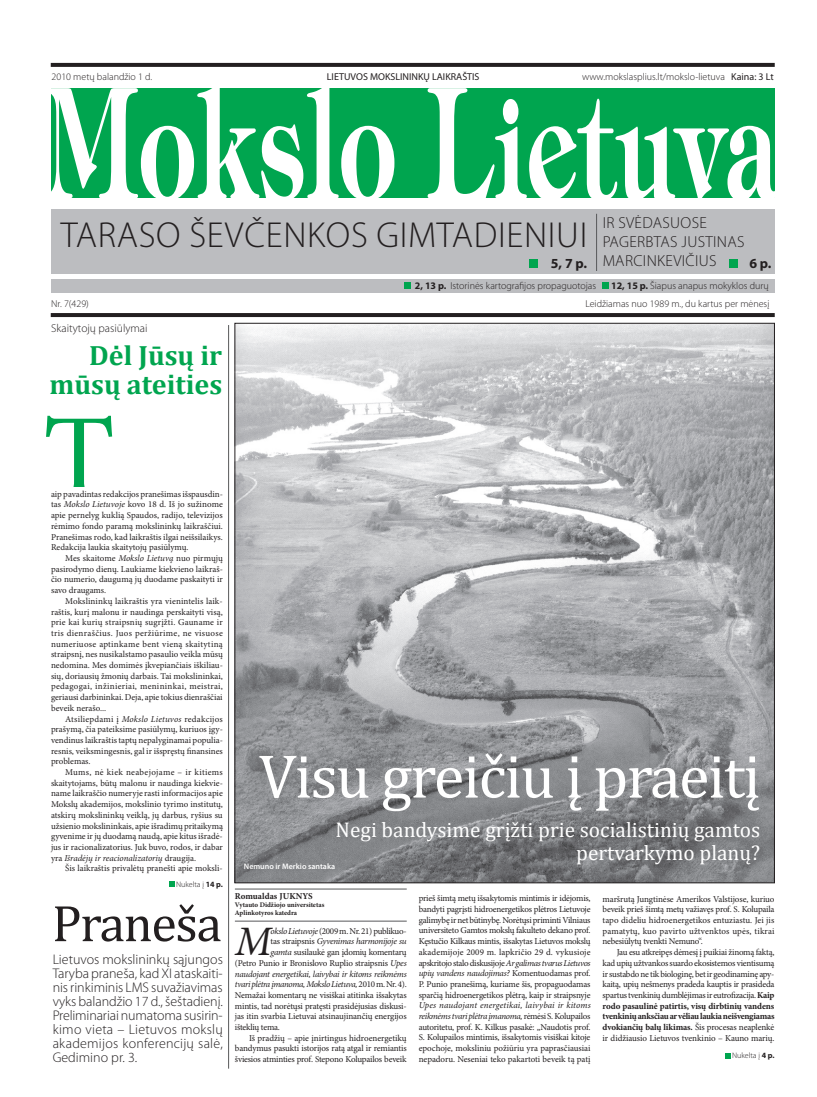
<style>
.page{position:relative;width:817px;height:1097px;background:#fff}
.page>*{position:absolute;margin:0;border:0;box-sizing:border-box;transform-origin:0 0}
.t1{font:700 155px "Tinklas";color:#fff;scale:.62 1}
.t2{font:117.2px "Minion Pro";color:#00a54f}
.t3{font:62.5px "Cambria";letter-spacing:-.025em;color:#fff}
.t4{font:52px "Cambria";letter-spacing:-.025em;color:#231f20}
.t5{font:italic 42px "Minion Pro";color:#231f20}
.t6{font:300 36.3px "Myriad Pro";letter-spacing:.02em;color:#231f20}
.t7{font:700 28px/29px "Cambria";color:#00a54f;text-align:right}
.t8{font:21.3px/23px "Cambria";color:#fff;text-align:right}
.t9{font:300 16px/19.2px "Myriad Pro";letter-spacing:.02em;color:#231f20}
.t10{font:300 14px/14px "Myriad Pro";color:#231f20;text-align:justify}
.t11{font:700 13.9px "Myriad Pro";color:#231f20}
.t12{font:300 11.5px "Myriad Pro";color:#231f20}
.t13{font:300 10px "Myriad Pro";color:#231f20}
.t14{font:10px "Myriad Pro";color:#231f20}
.t15{font:9px/10.7px "Minion Pro";letter-spacing:-.01em;color:#231f20;text-align:justify}
.t16{font:italic 9px "Minion Pro";letter-spacing:-.035em;color:#231f20}
.t17{font:9px "Minion Pro";letter-spacing:-.03em;color:#231f20}
.t18{font:700 9px "Minion Pro";letter-spacing:.005em;color:#231f20}
.t19{font:300 8px "Myriad Pro";color:#231f20}
.t20{font:600 8px "Myriad Pro";color:#fff}
.t21{font:700 7px/8px "Minion Pro";color:#231f20}
.s1{font-weight:400}
.s2{font-style:italic}
.s3{font-weight:700}
.s4{font-style:normal}
</style>
<div class="page">
<img style="left:237px;top:325px;width:535px;height:556px">
<hr style="left:235px;top:889px;width:171px;height:1px;background:#57585a">
<hr style="left:235px;top:921px;width:171px;height:1px;background:#57585a">
<hr style="left:228px;top:325px;width:1px;height:744px;background:#57585a">
<div style="left:51px;top:88px;width:723px;height:110px;background:#00a54f"></div>
<div style="left:51px;top:210px;width:723px;height:64px;background:#bcbdc0"></div>
<div style="left:51px;top:279px;width:723px;height:14px;background:#bcbdc0"></div>
<svg style="left:51px;top:63px;width:723px;height:4px;background:#282425"></svg>
<hr style="left:51px;top:313px;width:723px;height:4px;background:#231f20">
<svg style="left:404px;top:283px;width:6px;height:6px"></svg>
<svg style="left:602px;top:283px;width:6px;height:6px"></svg>
<hr style="left:596px;top:214px;width:1px;height:57px;background:#57585a">
<div style="left:529px;top:259px;width:9px;height:9px;background:#00a54f"></div>
<div style="left:728px;top:259px;width:9px;height:9px;background:#00a54f"></div>
<svg style="left:169px;top:881px;width:5px;height:6px"></svg>
<svg style="left:725px;top:1053px;width:5px;height:5px"></svg>
<div style="left:268px;top:195px;width:8px;height:8px;background:#fff;border:1px solid #fff"></div>
<div style="left:201px;top:195px;width:11px;height:8px;background:#fff;border:1px solid #fff"></div>
<p class="t14" style="left:327px;top:71px;width:154px">LIETUVOS MOKSLININKŲ LAIKRAŠTIS</p>
<p class="t13" style="left:582px;top:71px;width:193px">www.mokslasplius.lt/mokslo-lietuva <span class="s1">Kaina: 3 Lt</span></p>
<p class="t13" style="left:52px;top:71px;width:102px">2010 metų balandžio 1 d.</p>
<h1 class="t1" style="left:44px;top:47px;width:1186px">Mokslo Lietuva</h1>
<h3 class="t9" style="left:602px;top:213px;width:142px">Ir Svėdasuose pagerbtas Justin as<br>Marcin keviči us</h3>
<h3 class="t6" style="left:61px;top:215px;width:522px">Taraso Ševčen kos gimtadi eni ui</h3>
<h3 class="t11" style="left:550px;top:256px;width:38px">5, 7 p.</h3>
<h3 class="t11" style="left:749px;top:256px;width:23px">6 p.</h3>
<p class="t13" style="left:51px;top:298px;width:39px">Nr. 7(429)</p>
<p class="t12" style="left:51px;top:322px;width:98px">Skaitytojų pasiūlymai</p>
<h3 class="t7" style="left:49px;top:340px;width:174px">Dėl Jūsų ir mūsų ateities</h3>
<h2 class="t2" style="left:43px;top:379px;width:74px">T</h2>
<p class="t15" style="left:51px;top:489px;width:173px">aip pavadintas redakcijos pranešimas išspausdin&shy;tas <span class="s2">Mokslo Lietuvoje</span> kovo 18 d. Iš jo sužinome apie pernelyg kuklią Spaudos, radijo, televizijos rėmimo fondo paramą mokslininkų laikraščiui.<br>Pranešimas rodo, kad laikraštis ilgai neišsilaikys.<br>Redakcija laukia skaitytojų pasiūlymų.</p>
<p class="t15" style="left:51px;top:553px;width:173px;text-indent:14px">Mes skaitome <span class="s2">Mokslo Lietuvą</span> nuo pirmųjų pasirodymo dienų. Laukiame kiekvieno laikraš&shy;čio numerio, daugumą jų duodame paskaityti ir savo draugams.</p>
<p class="t15" style="left:51px;top:596px;width:173px;text-indent:14px">Mokslininkų laikraštis yra vienintelis laik&shy;raštis, kurį malonu ir naudinga perskaityti visą, prie kai kurių straipsnių sugrįžti. Gauname ir tris dienraščius. Juos peržiūrime, ne visuose numeriuose aptinkame bent vieną skaitytiną straipsnį, nes nusikalstamo pasaulio veikla mūsų nedomina. Mes domimės įkvepiančiais iškiliau&shy;sių, doriausių žmonių darbais. Tai mokslininkai, pedagogai, inžinieriai, menininkai, meistrai, geriausi darbininkai. Deja, apie tokius dienraščiai beveik nerašo...</p>
<p class="t15" style="left:51px;top:713px;width:173px;text-indent:14px">Atsiliepdami į <span class="s2">Mokslo Lietuvos</span> redakcijos prašymą, čia pateiksime pasiūlymų, kuriuos įgy&shy;vendinus laikraštis taptų nepalyginamai populia&shy;resnis, veiksmingesnis, gal ir išspręstų finansines problemas.</p>
<p class="t15" style="left:51px;top:767px;width:173px;text-indent:14px">Mums, nė kiek neabejojame – ir kitiems skaitytojams, būtų malonu ir naudinga kiekvie&shy;name laikraščio numeryje rasti informacijos apie Mokslų akademijos, mokslinio tyrimo institutų, atskirų mokslininkų veiklą, jų darbus, ryšius su užsienio mokslininkais, apie išradimų pritaikymą gyvenime ir jų duodamą naudą, apie kitus išradė&shy;jus ir racionalizatorius. Juk buvo, rodos, ir dabar yra <span class="s2">Išradėjų ir reacionalizatorių</span> draugija.</p>
<p class="t15" style="left:65px;top:863px;width:159px">Šis laikraštis privalėtų pranešti apie moksli-</p>
<p class="t19" style="left:176px;top:880px;width:48px">Nukelta į <span class="s3">14 p.</span></p>
<h3 class="t4" style="left:52px;top:893px;width:171px">Praneša</h3>
<p class="t10" style="left:53px;top:953px;width:172px">Lietuvos mokslininkų sąjungos Taryba praneša, kad XI ataskaiti&shy;nis rinkiminis LMS suvažiavimas vyks balandžio 17 d., šeštadienį.<br>Preliminariai numatoma susirin&shy;kimo vieta – Lietuvos mokslų akademijos konferencijų salė, Gedimino pr. 3.</p>
<p class="t13" style="left:415px;top:280px;width:183px"><span class="s3">2, 13 p.</span> Istorinės kartografijos propaguotojas</p>
<p class="t13" style="left:611px;top:280px;width:159px"><span class="s3">12, 15 p.</span> Šiapus anapus mokyklos durų</p>
<p class="t13" style="left:585px;top:298px;width:185px">Leidžiamas nuo 1989 m., du kartus per mėnesį</p>
<h3 class="t3" style="left:258px;top:739px;width:503px">Visu greičiu į praeitį</h3>
<h3 class="t8" style="left:335px;top:818px;width:426px">Negi bandysime grįžti prie socialistinių gamtos pertvarkymo planų?</h3>
<p class="t18" style="left:235px;top:890px;width:79px">Romualdas Juknys</p>
<p class="t21" style="left:235px;top:901px;width:91px">Vytauto Didžiojo universitetas<br>Aplinkotyros katedra</p>
<h3 class="t5" style="left:235px;top:913px;width:38px">M</h3>
<p class="t20" style="left:244px;top:862px;width:93px">Nemuno ir Merkio santaka</p>
<p class="t15" style="left:418px;top:893px;width:173px">prieš šimtą metų išsakytomis mintimis ir idėjomis, bandyti pagrįsti hidroenergetikos plėtros Lietuvoje galimybę ir net būtinybę. Norėtųsi priminti Vilniaus universiteto Gamtos mokslų fakulteto dekano prof.<br>Kęstučio Kilkaus mintis, išsakytas Lietuvos mokslų akademijoje 2009 m. lapkričio 29 d. vykusioje apskritojo stalo diskusijoje <span class="s2">Ar galimas tvarus Lietuvos upių vandens naudojimas?</span> Komentuodamas prof.<br>P. Punio pranešimą, kuriame šis, propaguodamas sparčią hidroenergetikos plėtrą, kaip ir straipsnyje</p>
<p class="t15" style="left:418px;top:1000px;width:173px"><span class="s2">Upes naudojant energetikai, laivybai ir kitoms reikmėms tvari plėtra įmanoma,</span> rėmėsi S. Kolupailos autoritetu, prof. K. Kilkus pasakė: „Naudotis prof.<br>S. Kolupailos mintimis, išsakytomis visiškai kitoje epochoje, moksliniu požiūriu yra paprasčiausiai nepadoru. Neseniai teko pakartoti beveik tą patį</p>
<p class="t15" style="left:602px;top:893px;width:173px">maršrutą Jungtinėse Amerikos Valstijose, kuriuo beveik prieš šimtą metų važiavęs prof. S. Kolupaila tapo dideliu hidroenergetikos entuziastu. Jei jis pamatytų, kuo pavirto užtvenktos upės, tikrai nebesiūlytų tvenkti Nemuno“.</p>
<p class="t15" style="left:602px;top:947px;width:173px;text-indent:14px">Jau esu atkreipęs dėmesį į puikiai žinomą faktą, kad upių užtvankos suardo ekosistemos vientisumą ir sustabdo ne tik biologinę, bet ir geodinaminę apy&shy;kaitą, upių nešmenys pradeda kauptis ir prasideda spartus tvenkinių dumblėjimas ir eutrofizacija. <span class="s3">Kaip rodo pasaulinė patirtis, visų dirbtinių vandens tvenkinių anksčiau ar vėliau laukia neišvengiamas dvokiančių balų likimas.</span> Šis procesas neaplenkė ir didžiausio Lietuvos tvenkinio – Kauno marių.</p>
<p class="t17" style="left:270px;top:925px;width:137px"><span class="s2">okslo Lietuvoje</span> (2009 m. Nr. 21) publikuo-</p>
<p class="t16" style="left:270px;top:935px;width:137px"><span class="s4">tas straipsnis</span> Gyvenimas harmonijoje su</p>
<p class="t15" style="left:270px;top:947px;width:137px"><span class="s2">gamta</span> susilaukė gan įdomių komentarų</p>
<p class="t15" style="left:235px;top:958px;width:173px">(Petro Punio ir Bronislovo Ruplio straipsnis <span class="s2">Upes</span></p>
<p class="t16" style="left:235px;top:967px;width:173px">naudojant energetikai, laivybai ir kitoms reikmėms</p>
<p class="t16" style="left:235px;top:978px;width:173px">tvari plėtra įmanoma, Mokslo Lietuva, <span class="s4">2010 m. Nr. 4).</span></p>
<p class="t15" style="left:235px;top:990px;width:173px">Nemažai komentarų ne visiškai atitinka išsakytas</p>
<p class="t15" style="left:235px;top:1000px;width:173px">mintis, tad norėtųsi pratęsti prasidėjusias diskusi-</p>
<p class="t15" style="left:235px;top:1011px;width:173px">jas itin svarbia Lietuvai atsinaujinančių energijos</p>
<p class="t17" style="left:235px;top:1021px;width:47px">išteklių tema.</p>
<p class="t15" style="left:249px;top:1033px;width:159px">Iš pradžių – apie įnirtingus hidroenergetikų</p>
<p class="t15" style="left:235px;top:1043px;width:173px">bandymus pasukti istorijos ratą atgal ir remiantis</p>
<p class="t15" style="left:235px;top:1054px;width:173px">šviesios atminties prof. Stepono Kolupailos beveik</p>
<p class="t19" style="left:732px;top:1051px;width:44px">Nukelta į <span class="s3">4 p.</span></p>
</div>
